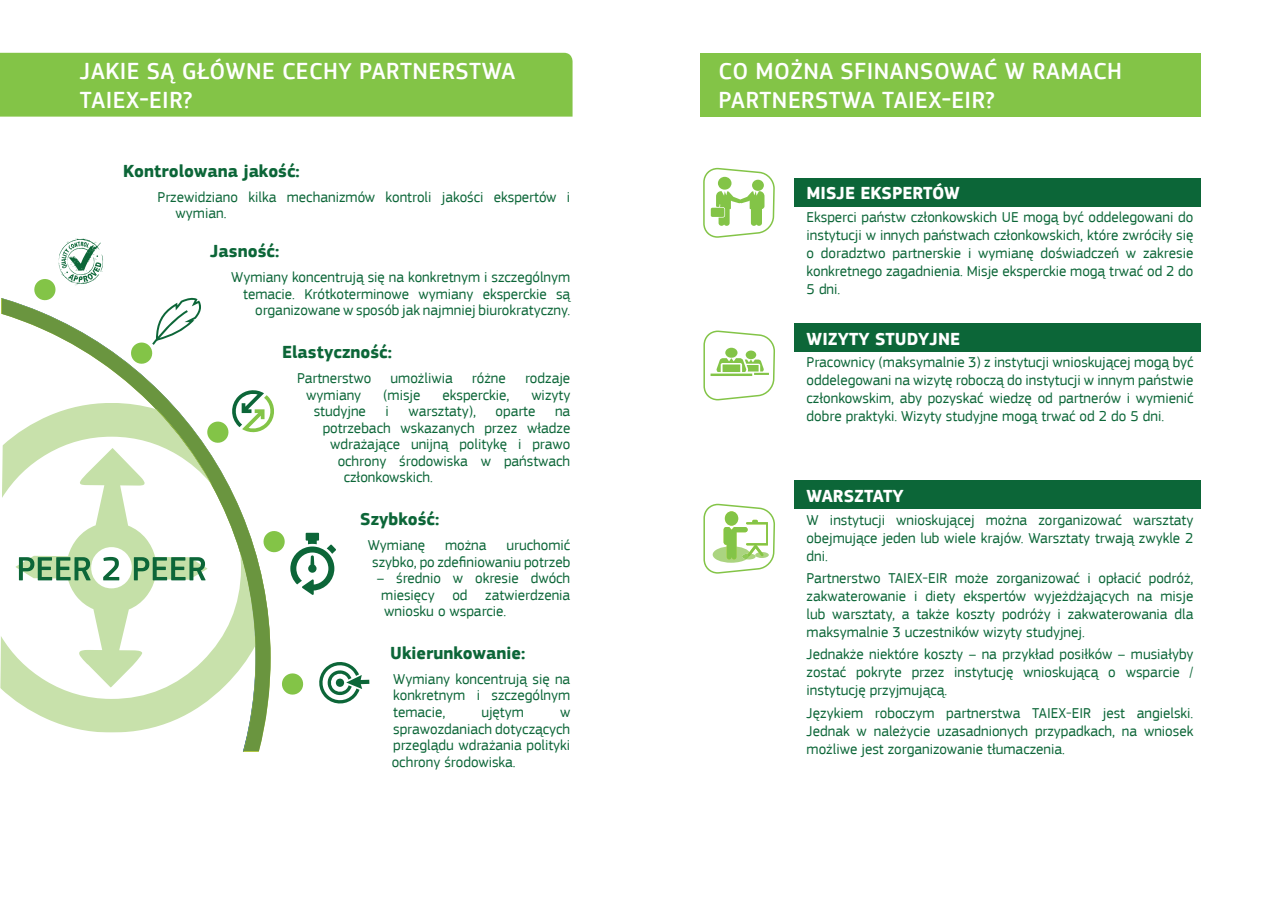
<style>
.page{position:relative;width:1267px;height:897px;background:#fff}
.page>*{position:absolute;margin:0;border:0;box-sizing:border-box;transform-origin:0 0}
.t1{font:500 24px/28.8px "EC Square Sans Pro";letter-spacing:.02em;color:#fff}
.t2{font:700 18px "EC Square Sans Pro";color:#0c6638}
.t3{font:700 18px "EC Square Sans Pro";color:#fff}
.t4{font:15px/18px "EC Square Sans Pro";color:#0c6638;text-align:justify}
</style>
<div class="page">
<svg style="left:36px;top:238px;width:67px;height:45px"></svg>
<svg style="left:282px;top:662px;width:87px;height:42px"></svg>
<svg style="left:2px;top:298px;width:268px;height:453px"></svg>
<svg style="left:0;top:553px;width:255px;height:179px"></svg>
<svg style="left:240px;top:552px;width:15px;height:93px"></svg>
<svg style="left:15px;top:498px;width:193px;height:189px"></svg>
<svg style="left:19px;top:557px;width:72px;height:23px;background:#70a776"></svg>
<svg style="left:103px;top:557px;width:16px;height:23px"></svg>
<svg style="left:134px;top:557px;width:71px;height:23px;background:#6ea676"></svg>
<svg style="left:115px;top:297px;width:86px;height:68px"></svg>
<svg style="left:262px;top:529px;width:74px;height:65px"></svg>
<svg style="left:2px;top:388px;width:272px;height:110px"></svg>
<svg style="left:703px;top:168px;width:71px;height:70px"></svg>
<svg style="left:703px;top:330px;width:72px;height:70px"></svg>
<svg style="left:703px;top:503px;width:72px;height:70px"></svg>
<div style="left:0;top:53px;width:572px;height:64px;background:#83c447"></div>
<div style="left:700px;top:53px;width:500px;height:64px;background:#83c447"></div>
<div style="left:793px;top:178px;width:407px;height:28px;background:#0c6638"></div>
<div style="left:793px;top:481px;width:407px;height:28px;background:#0c6638"></div>
<div style="left:793px;top:323px;width:407px;height:28px;background:#0c6638"></div>
<h1 class="t1" style="left:80px;top:57px;width:437px">JAKIE SĄ GŁÓWNE CECHY PARTNERSTWA<br>TAIEX-EIR?</h1>
<p class="t2" style="left:123px;top:160px;width:178px">Kontrolowana jakość:</p>
<p class="t4" style="left:176px;top:189px;width:396px;line-height:16.5px;text-indent:-18px">Przewidziano kilka mechanizmów kontroli jakości ekspertów i wymian.</p>
<p class="t2" style="left:210px;top:240px;width:71px">Jasność:</p>
<p class="t4" style="left:231px;top:269px;width:341px;line-height:16.5px;text-align:right">Wymiany koncentrują się na konkretnym i szczególnym temacie. Krótkoterminowe wymiany eksperckie są organizowane w sposób jak najmniej biurokratyczny.</p>
<p class="t2" style="left:282px;top:341px;width:111px">Elastyczność:</p>
<p class="t4" style="left:297px;top:369px;width:76px">Partnerstwo</p>
<p class="t4" style="left:390px;top:369px;width:64px">umożliwia</p>
<p class="t4" style="left:472px;top:369px;width:35px">różne</p>
<p class="t4" style="left:525px;top:369px;width:47px">rodzaje</p>
<p class="t4" style="left:306px;top:385px;width:57px">wymiany</p>
<p class="t4" style="left:383px;top:385px;width:39px">(misje</p>
<p class="t4" style="left:442px;top:385px;width:68px">eksperckie,</p>
<p class="t4" style="left:531px;top:385px;width:40px">wizyty</p>
<p class="t4" style="left:314px;top:402px;width:54px">studyjne</p>
<p class="t4" style="left:385px;top:402px;width:5px">i</p>
<p class="t4" style="left:408px;top:402px;width:69px">warsztaty),</p>
<p class="t4" style="left:495px;top:402px;width:41px">oparte</p>
<p class="t4" style="left:555px;top:402px;width:17px">na</p>
<p class="t4" style="left:323px;top:418px;width:249px">potrzebach wskazanych przez władze</p>
<p class="t4" style="left:330px;top:435px;width:242px">wdrażające unijną politykę i prawo</p>
<p class="t4" style="left:338px;top:451px;width:234px">ochrony środowiska w państwach</p>
<p class="t4" style="left:344px;top:468px;width:91px">członkowskich.</p>
<p class="t2" style="left:360px;top:508px;width:81px">Szybkość:</p>
<p class="t4" style="left:368px;top:536px;width:59px">Wymianę</p>
<p class="t4" style="left:445px;top:536px;width:43px">można</p>
<p class="t4" style="left:372px;top:537px;width:200px;line-height:16.5px;text-align:right">uruchomić<br>szybko, po zdefiniowaniu potrzeb</p>
<p class="t4" style="left:381px;top:570px;width:191px;line-height:16.5px;text-indent:-4px">– średnio w okresie dwóch miesięcy od zatwierdzenia wniosku o wsparcie.</p>
<p class="t2" style="left:390px;top:642px;width:137px">Ukierunkowanie:</p>
<p class="t4" style="left:393px;top:670px;width:179px;line-height:16.5px">Wymiany koncentrują się na konkretnym i szczególnym temacie,</p>
<p class="t4" style="left:481px;top:703px;width:44px">ujętym</p>
<p class="t4" style="left:392px;top:703px;width:180px;line-height:16.5px;text-indent:168px">w sprawozdaniach dotyczących przeglądu wdrażania polityki ochrony środowiska.</p>
<h1 class="t1" style="left:718px;top:57px;width:405px">CO MOŻNA SFINANSOWAĆ W RAMACH<br>PARTNERSTWA TAIEX-EIR?</h1>
<p class="t3" style="left:806px;top:182px;width:155px">MISJE EKSPERTÓW</p>
<p class="t4" style="left:806px;top:208px;width:388px">Eksperci państw członkowskich UE mogą być oddelegowani do instytucji w innych państwach członkowskich, które zwróciły się o doradztwo partnerskie i wymianę doświadczeń w zakresie konkretnego zagadnienia. Misje eksperckie mogą trwać od 2 do 5 dni.</p>
<p class="t3" style="left:806px;top:328px;width:155px">WIZYTY STUDYJNE</p>
<p class="t4" style="left:806px;top:353px;width:388px">Pracownicy (maksymalnie 3) z instytucji wnioskującej mogą być oddelegowani na wizytę roboczą do instytucji w innym państwie członkowskim, aby pozyskać wiedzę od partnerów i wymienić dobre praktyki. Wizyty studyjne mogą trwać od 2 do 5 dni.</p>
<p class="t3" style="left:806px;top:485px;width:99px">WARSZTATY</p>
<p class="t4" style="left:806px;top:511px;width:388px">W instytucji wnioskującej można zorganizować warsztaty obejmujące jeden lub wiele krajów. Warsztaty trwają zwykle 2 dni.</p>
<p class="t4" style="left:806px;top:569px;width:388px">Partnerstwo TAIEX-EIR może zorganizować i opłacić podróż, zakwaterowanie i diety ekspertów wyjeżdżających na misje lub warsztaty, a także koszty podróży i zakwaterowania dla maksymalnie 3 uczestników wizyty studyjnej.</p>
<p class="t4" style="left:806px;top:645px;width:388px">Jednakże niektóre koszty – na przykład posiłków – musiałyby zostać pokryte przez instytucję wnioskującą o wsparcie / instytucję przyjmującą.</p>
<p class="t4" style="left:806px;top:703px;width:388px">Językiem roboczym partnerstwa TAIEX-EIR jest angielski.<br>Jednak w należycie uzasadnionych przypadkach, na wniosek możliwe jest zorganizowanie tłumaczenia.</p>
</div>
